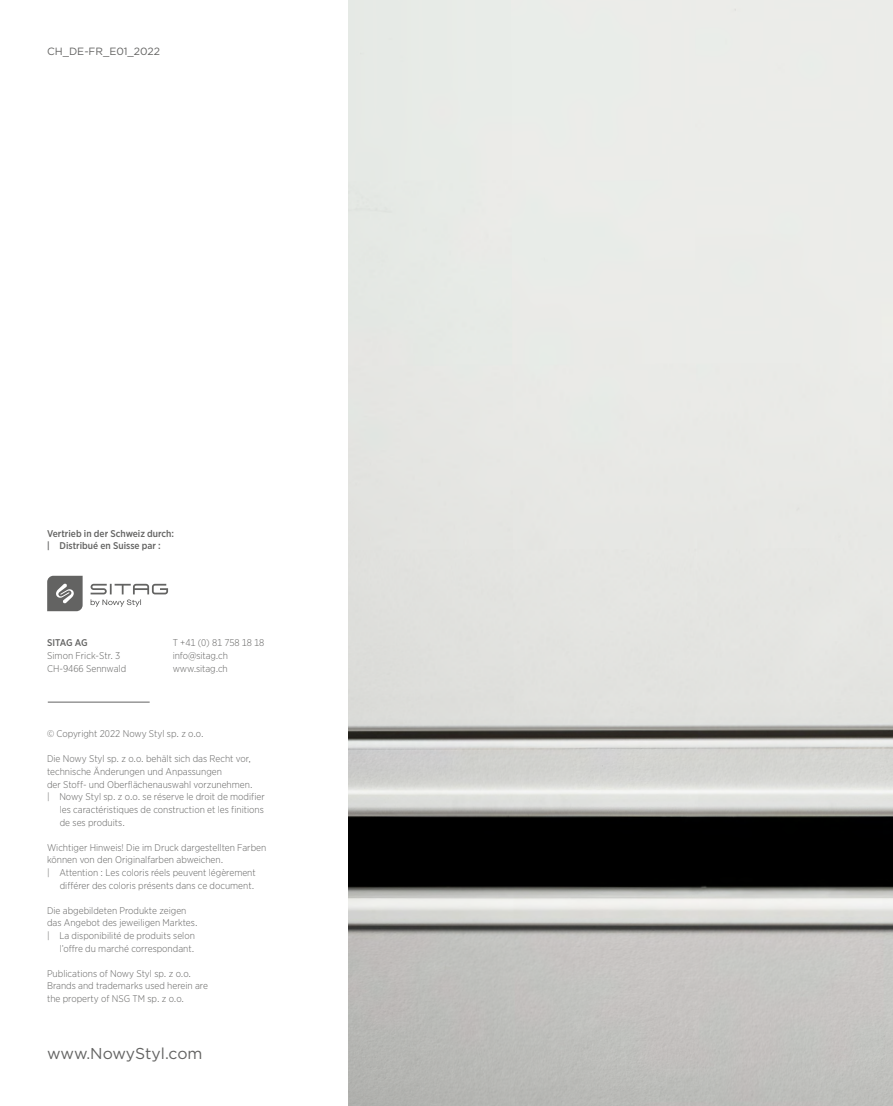
<style>
.page{position:relative;width:893px;height:1106px;background:#fff}
.page>*{position:absolute;margin:0;border:0;box-sizing:border-box;transform-origin:0 0}
.t1{font:15.75px "Gotham";letter-spacing:-.005em;color:#636362}
.CODE{font:10.5px "Gotham";color:#636362}
.COPYRIGHT{font:300 9.75px/12.6px "Gotham Narrow";color:#636362}
.TXT_EN_7{font:300 9.75px/12.6px "Gotham Narrow";color:#636362}
.COPYRIGHT-2{font:500 9.75px "Gotham Narrow";color:#636362}
.TXT_EN_7-2{font:500 9.75px "Gotham Narrow";letter-spacing:-.035em;color:#636362}
</style>
<div class="page">
<img style="left:349px;top:0;width:544px;height:1106px">
<hr style="left:48px;top:702px;width:102px;height:1px;background:#636362">
<svg style="left:47px;top:576px;width:36px;height:35px"></svg>
<svg style="left:91px;top:584px;width:77px;height:23px"></svg>
<p class="CODE" style="left:47px;top:44px;width:115px">CH_DE-FR_E01_2022</p>
<p class="COPYRIGHT-2" style="left:47px;top:527px;width:128px">Vertrieb in der Schweiz durch:</p>
<p class="COPYRIGHT-2" style="left:47px;top:539px;width:115px">| Distribué en Suisse par :</p>
<p class="TXT_EN_7-2" style="left:47px;top:637px;width:42px">SITAG AG</p>
<p class="TXT_EN_7" style="left:47px;top:649px;width:75px">Simon Frick-Str. 3</p>
<p class="TXT_EN_7" style="left:47px;top:661px;width:81px">CH-9466 Sennwald</p>
<p class="TXT_EN_7" style="left:173px;top:636px;width:93px">T +41 (0) 81 758 18 18</p>
<p class="TXT_EN_7" style="left:173px;top:649px;width:57px">info@sitag.ch</p>
<p class="TXT_EN_7" style="left:173px;top:661px;width:56px">www.sitag.ch</p>
<p class="COPYRIGHT" style="left:47px;top:727px;width:158px">© Copyright 2022 Nowy Styl sp. z o.o.</p>
<p class="COPYRIGHT" style="left:47px;top:752px;width:207px">Die Nowy Styl sp. z o.o. behält sich das Recht vor, technische Änderungen und Anpassungen<br>der Stoff- und Oberflächenauswahl vorzunehmen.</p>
<p class="COPYRIGHT" style="left:60px;top:790px;width:206px;text-align:justify;text-indent:-13px">| Nowy Styl sp. z o.o. se réserve le droit de modifier les caractéristiques de construction et les finitions de ses produits.</p>
<p class="COPYRIGHT" style="left:47px;top:840px;width:221px">Wichtiger Hinweis! Die im Druck dargestellten Farben können von den Originalfarben abweichen.</p>
<p class="COPYRIGHT" style="left:47px;top:866px;width:210px;text-align:right">| Attention : Les coloris réels peuvent légèrement différer des coloris présents dans ce document.</p>
<p class="TXT_EN_7" style="left:47px;top:903px;width:152px">Die abgebildeten Produkte zeigen das Angebot des jeweiligen Marktes.</p>
<p class="TXT_EN_7" style="left:47px;top:929px;width:149px;text-align:right">| La disponibilité de produits selon l’offre du marché correspondant.</p>
<p class="COPYRIGHT" style="left:47px;top:966px;width:162px">Publications of Nowy Styl sp. z o.o.<br>Brands and trademarks used herein are the property of NSG TM sp. z o.o.</p>
<h1 class="t1" style="left:47px;top:1043px;width:157px">www.NowyStyl.com</h1>
</div>
